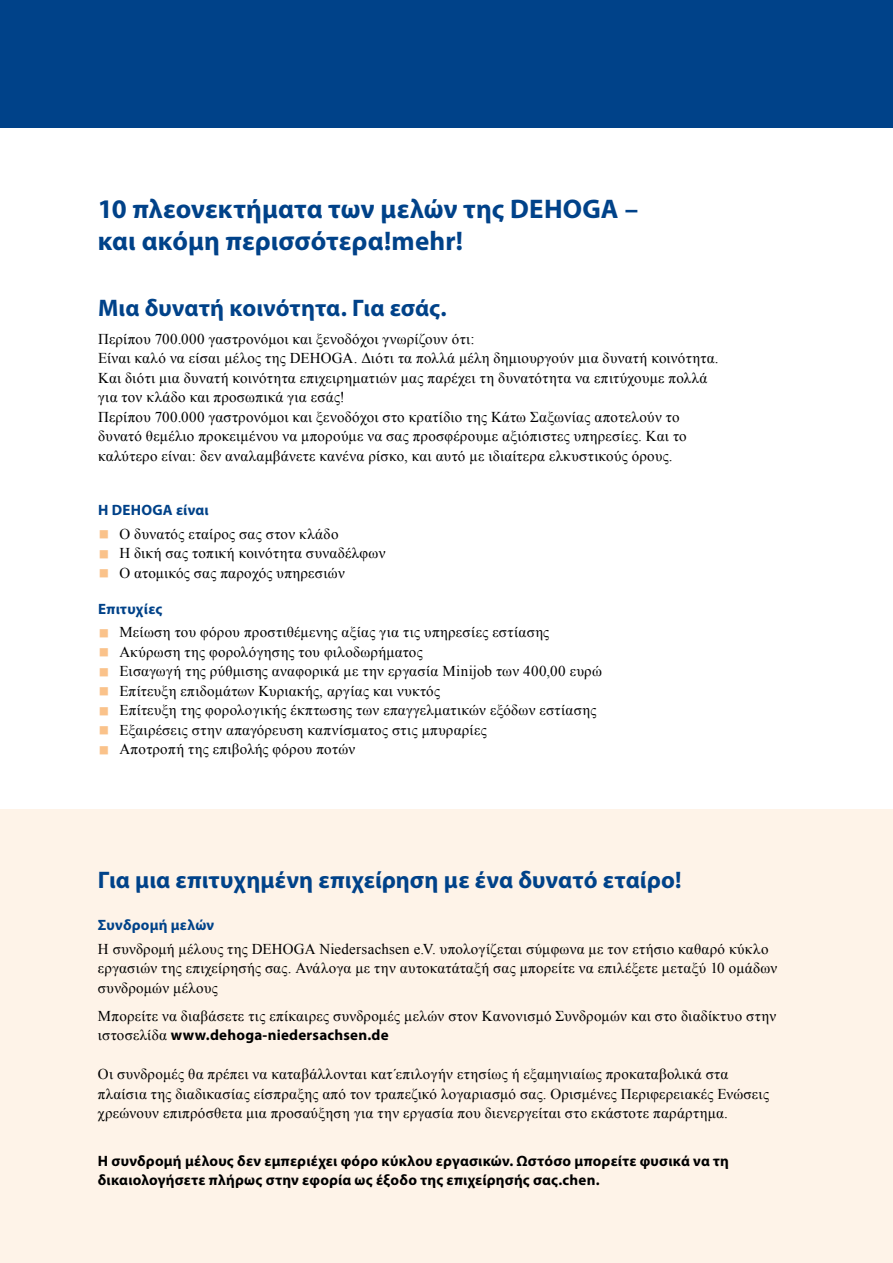
<style>
.page{position:relative;width:893px;height:1263px;background:#fff}
.page>*{position:absolute;margin:0;border:0;box-sizing:border-box;transform-origin:0 0}
.t1{font:700 27px/32.4px "Myriad Pro";letter-spacing:.005em;color:#004289}
.t2{font:700 24px "Myriad Pro";letter-spacing:.005em;color:#004289}
.t3{font:15px/19.5px "Times New Roman";letter-spacing:.02em;color:#000}
.t4{font:700 15px/19.5px "Myriad Pro";letter-spacing:.015em;color:#000}
.t5{font:700 15px "Myriad Pro";letter-spacing:.015em;color:#004289}
.s1{color:#fac28a}
.s2{font-family:"Times New Roman";font-weight:400}
</style>
<div class="page">
<div style="left:13px;top:810px;width:880px;height:453px;background:#fef3e8"></div>
<div style="left:0;top:0;width:893px;height:128px;background:#004289"></div>
<h1 class="t1" style="left:98px;top:191px;width:542px">10 πλεονεκτήματα των μελών της DEHOGA – και ακόμη περισσότερα!mehr!</h1>
<h2 class="t2" style="left:98px;top:292px;width:350px">Μια δυνατή κοινότητα. Για εσάς.</h2>
<p class="t3" style="left:98px;top:329px;width:622px">Περίπου 700.000 γαστρονόμοι και ξενοδόχοι γνωρίζουν ότι:<br>Είναι καλό να είσαι μέλος της DEHOGA. Διότι τα πολλά μέλη δημιουργούν μια δυνατή κοινότητα.<br>Και διότι μια δυνατή κοινότητα επιχειρηματιών μας παρέχει τη δυνατότητα να επιτύχουμε πολλά για τον κλάδο και προσωπικά για εσάς!<br>Περίπου 700.000 γαστρονόμοι και ξενοδόχοι στο κρατίδιο της Κάτω Σαξωνίας αποτελούν το δυνατό θεμέλιο προκειμένου να μπορούμε να σας προσφέρουμε αξιόπιστες υπηρεσίες. Και το καλύτερο είναι: δεν αναλαμβάνετε κανένα ρίσκο, και αυτό με ιδιαίτερα ελκυστικούς όρους.</p>
<p class="t5" style="left:98px;top:500px;width:112px">Η DEHOGA είναι</p>
<p class="t3" style="left:98px;top:523px;width:242px"><span class="s1">○</span> Ο δυνατός εταίρος σας στον κλάδο</p>
<p class="t3" style="left:98px;top:543px;width:289px"><span class="s1">○</span> Η δική σας τοπική κοινότητα συναδέλφων</p>
<p class="t3" style="left:98px;top:562px;width:248px"><span class="s1">○</span> Ο ατομικός σας παροχός υπηρεσιών</p>
<p class="t5" style="left:98px;top:599px;width:66px">Eπιτυχίες</p>
<p class="t3" style="left:98px;top:622px;width:453px"><span class="s1">○</span> Μείωση του φόρου προστιθέμενης αξίας για τις υπηρεσίες εστίασης</p>
<p class="t3" style="left:98px;top:642px;width:326px"><span class="s1">○</span> Aκύρωση της φορολόγησης του φιλοδωρήματος</p>
<p class="t3" style="left:98px;top:661px;width:505px"><span class="s1">○</span> Eισαγωγή της ρύθμισης αναφορικά με την εργασία Minijob των 400,00 ευρώ</p>
<p class="t3" style="left:98px;top:681px;width:343px"><span class="s1">○</span> Επίτευξη επιδομάτων Κυριακής, αργίας και νυκτός</p>
<p class="t3" style="left:98px;top:700px;width:500px"><span class="s1">○</span> Eπίτευξη της φορολογικής έκπτωσης των επαγγελματικών εξόδων εστίασης</p>
<p class="t3" style="left:98px;top:720px;width:390px"><span class="s1">○</span> Εξαιρέσεις στην απαγόρευση καπνίσματος στις μπυραρίες</p>
<p class="t3" style="left:98px;top:739px;width:259px"><span class="s1">○</span> Αποτροπή της επιβολής φόρου ποτών</p>
<h2 class="t2" style="left:98px;top:864px;width:585px">Για μια επιτυχημένη επιχείρηση με ένα δυνατό εταίρο!</h2>
<p class="t5" style="left:98px;top:915px;width:118px">Συνδρομή μελών</p>
<p class="t3" style="left:98px;top:939px;width:681px">Η συνδρομή μέλους της DEHOGA Niedersachsen e.V. υπολογίζεται σύμφωνα με τον ετήσιο καθαρό κύκλο εργασιών της επιχείρησής σας. Ανάλογα με την αυτοκατάταξή σας μπορείτε να επιλέξετε μεταξύ 10 ομάδων συνδρομών μέλους</p>
<p class="t3" style="left:98px;top:1006px;width:680px">Μπορείτε να διαβάσετε τις επίκαιρες συνδρομές μελών στον Κανονισμό Συνδρομών και στο διαδίκτυο στην</p>
<p class="t4" style="left:98px;top:1025px;width:292px"><span class="s2">ιστοσελίδα</span> www.dehoga-niedersachsen.de</p>
<p class="t3" style="left:98px;top:1064px;width:673px">Οι συνδρομές θα πρέπει να καταβάλλονται κατ΄επιλογήν ετησίως ή εξαμηνιαίως προκαταβολικά στα πλαίσια της διαδικασίας είσπραξης από τον τραπεζικό λογαριασμό σας. Ορισμένες Περιφερειακές Ενώσεις χρεώνουν επιπρόσθετα μια προσαύξηση για την εργασία που διενεργείται στο εκάστοτε παράρτημα.</p>
<p class="t4" style="left:98px;top:1150px;width:633px">Η συνδρομή μέλους δεν εμπεριέχει φόρο κύκλου εργασικών. Ωστόσο μπορείτε φυσικά να τη δικαιολογήσετε πλήρως στην εφορία ως έξοδο της επιχείρησής σας.chen.</p>
</div>
